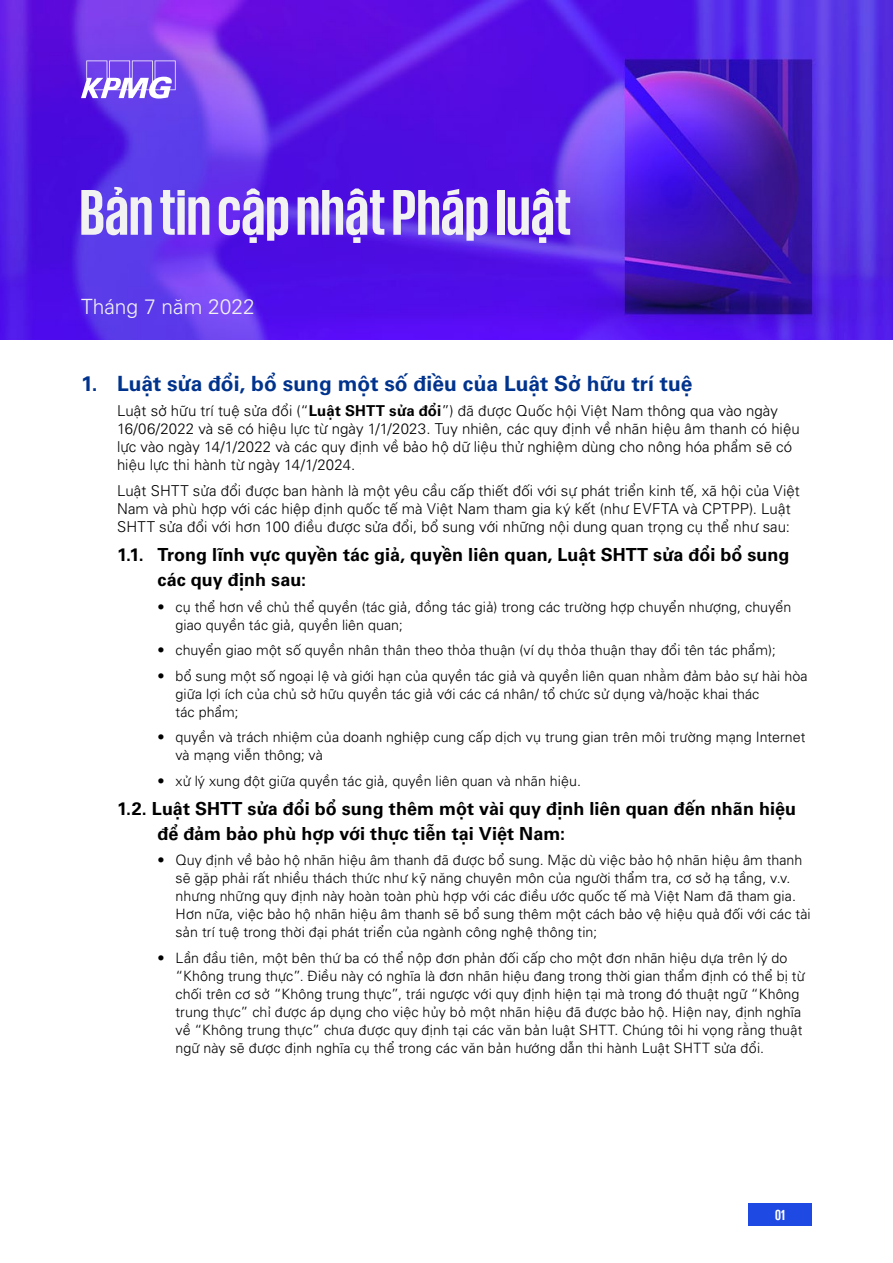
<style>
.page{position:relative;width:893px;height:1263px;background:#fff}
.page>*{position:absolute;margin:0;border:0;box-sizing:border-box;transform-origin:0 0}
.t1{font:700 66px "KPMG";color:#f2f2f2}
.t2{font:700 21px "VNI Univers 65";color:#00338d}
.t3{font:300 21px "VNI Univers 45";color:#f2f2f2}
.t4{font:700 18px/25.2px "VNI Univers 65";letter-spacing:.005em;color:#000}
.t5{font:300 15px/18px "VNI Univers 45";letter-spacing:.005em;color:#000}
.t6{font:700 15px "KPMG";color:#fff}
.t7{font:300 14.25px/18px "VNI Univers 45";letter-spacing:.005em;color:#000}
.s1{font-family:"VNI Univers 65";font-weight:700}
</style>
<div class="page">
<img style="left:0;top:0;width:893px;height:340px">
<svg style="left:81px;top:61px;width:95px;height:38px"></svg>
<div style="left:748px;top:1203px;width:64px;height:23px;background:#1e49e2"></div>
<h1 class="t1" style="left:80px;top:181px;width:493px">Bản tin cập nhật Pháp luật</h1>
<h2 class="t3" style="left:81px;top:291px;width:175px">Tháng 7 năm 2022</h2>
<h2 class="t2" style="left:81px;top:368px;width:613px">1. Luật sửa đổi, bổ sung một số điều của Luật Sở hữu trí tuệ</h2>
<p class="t5" style="left:117px;top:401px;width:684px">Luật sở hữu trí tuệ sửa đổi (“<span class="s1">Luật SHTT sửa đổi</span>”) đã được Quốc hội Việt Nam thông qua vào ngày 16/06/2022 và sẽ có hiệu lực từ ngày 1/1/2023. Tuy nhiên, các quy định về nhãn hiệu âm thanh có hiệu lực vào ngày 14/1/2022 và các quy định về bảo hộ dữ liệu thử nghiệm dùng cho nông hóa phẩm sẽ có hiệu lực thi hành từ ngày 14/1/2024.</p>
<p class="t5" style="left:117px;top:481px;width:684px">Luật SHTT sửa đổi được ban hành là một yêu cầu cấp thiết đối với sự phát triển kinh tế, xã hội của Việt<br>Nam và phù hợp với các hiệp định quốc tế mà Việt Nam tham gia ký kết (như EVFTA và CPTPP). Luật<br>SHTT sửa đổi với hơn 100 điều được sửa đổi, bổ sung với những nội dung quan trọng cụ thể như sau:</p>
<p class="t4" style="left:158px;top:541px;width:634px;text-indent:-40px">1.1. Trong lĩnh vực quyền tác giả, quyền liên quan, Luật SHTT sửa đổi bổ sung các quy định sau:</p>
<p class="t7" style="left:175px;top:597px;width:617px;text-indent:-18px">• cụ thể hơn về chủ thể quyền (tác giả, đồng tác giả) trong các trường hợp chuyển nhượng, chuyển giao quyền tác giả, quyền liên quan;</p>
<p class="t7" style="left:158px;top:640px;width:620px">• chuyển giao một số quyền nhân thân theo thỏa thuận (ví dụ thỏa thuận thay đổi tên tác phẩm);</p>
<p class="t7" style="left:175px;top:666px;width:634px;text-indent:-18px">• bổ sung một số ngoại lệ và giới hạn của quyền tác giả và quyền liên quan nhằm đảm bảo sự hài hòa giữa lợi ích của chủ sở hữu quyền tác giả với các cá nhân/ tổ chức sử dụng và/hoặc khai thác<br>tác phẩm;</p>
<p class="t7" style="left:175px;top:727px;width:631px;text-indent:-18px">• quyền và trách nhiệm của doanh nghiệp cung cấp dịch vụ trung gian trên môi trường mạng Internet và mạng viễn thông; và</p>
<p class="t7" style="left:158px;top:771px;width:425px">• xử lý xung đột giữa quyền tác giả, quyền liên quan và nhãn hiệu.</p>
<p class="t4" style="left:158px;top:795px;width:640px;text-indent:-40px">1.2. Luật SHTT sửa đổi bổ sung thêm một vài quy định liên quan đến nhãn hiệu để đảm bảo phù hợp với thực tiễn tại Việt Nam:</p>
<p class="t7" style="left:175px;top:851px;width:637px;text-indent:-18px">• Quy định về bảo hộ nhãn hiệu âm thanh đã được bổ sung. Mặc dù việc bảo hộ nhãn hiệu âm thanh sẽ gặp phải rất nhiều thách thức như kỹ năng chuyên môn của người thẩm tra, cơ sở hạ tầng, v.v. nhưng những quy định này hoàn toàn phù hợp với các điều ước quốc tế mà Việt Nam đã tham gia.<br>Hơn nữa, việc bảo hộ nhãn hiệu âm thanh sẽ bổ sung thêm một cách bảo vệ hiệu quả đối với các tài sản trí tuệ trong thời đại phát triển của ngành công nghệ thông tin;</p>
<p class="t7" style="left:175px;top:948px;width:631px;text-indent:-18px">• Lần đầu tiên, một bên thứ ba có thể nộp đơn phản đối cấp cho một đơn nhãn hiệu dựa trên lý do “Không trung thực”. Điều này có nghĩa là đơn nhãn hiệu đang trong thời gian thẩm định có thể bị từ chối trên cơ sở “Không trung thực”, trái ngược với quy định hiện tại mà trong đó thuật ngữ “Không trung thực” chỉ được áp dụng cho việc hủy bỏ một nhãn hiệu đã được bảo hộ. Hiện nay, định nghĩa về “Không trung thực” chưa được quy định tại các văn bản luật SHTT. Chúng tôi hi vọng rằng thuật ngữ này sẽ được định nghĩa cụ thể trong các văn bản hướng dẫn thi hành Luật SHTT sửa đổi.</p>
<p class="t6" style="left:775px;top:1207px;width:11px">01</p>
</div>
